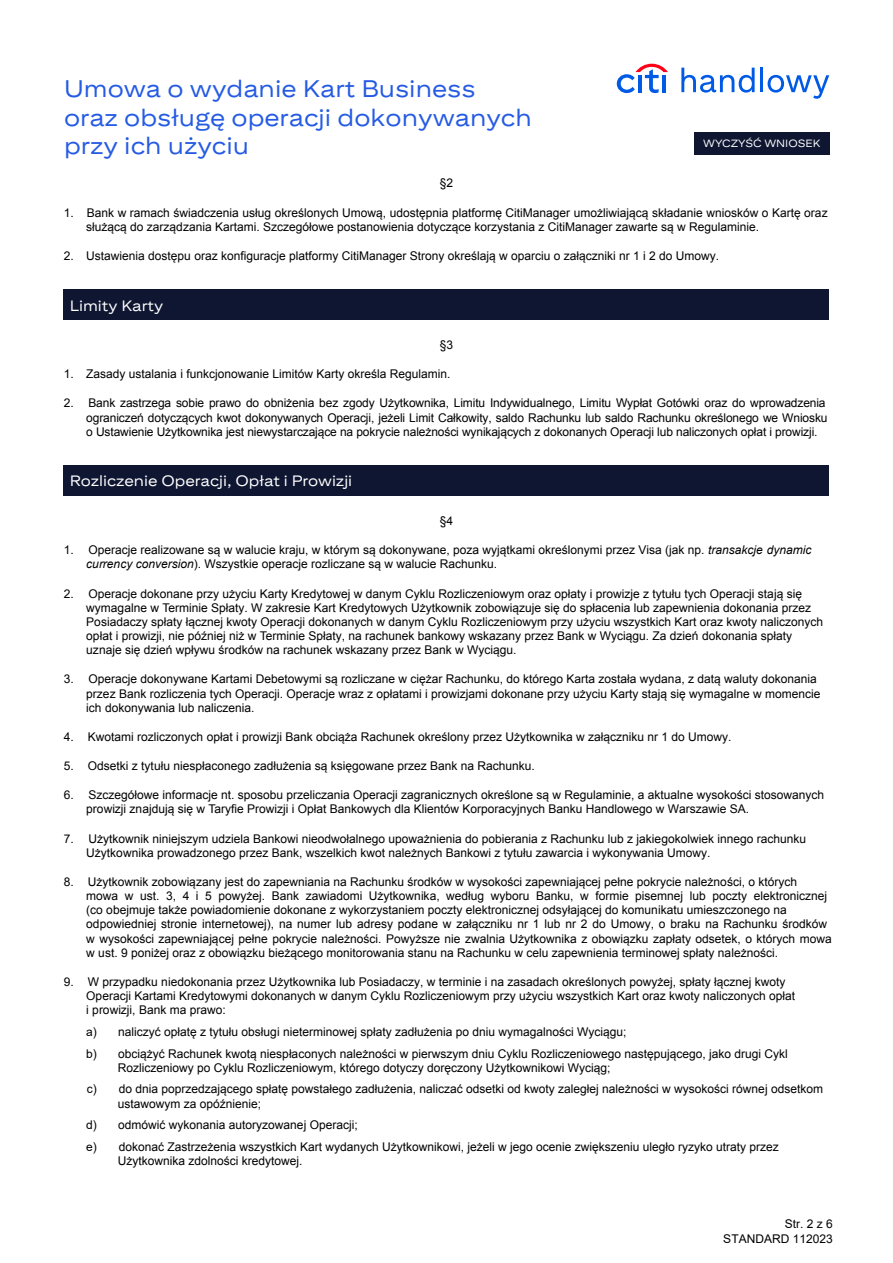
<style>
.page{position:relative;width:893px;height:1263px;background:#fff}
.page>*{position:absolute;margin:0;border:0;box-sizing:border-box;transform-origin:0 0}
.t1{font:24px/28.5px "Citi Sans Display";color:#255be3}
.t2{font:15px "Citi Sans Display";color:#fff}
.t3{font:12px/14.1px "Arial";color:#000}
.t4{font:10.5px "Citi Sans Display";color:#fff}
.s1{font-style:inherit}
.s2{font-style:italic}
</style>
<div class="page">
<svg style="left:617px;top:64px;width:51px;height:29px"></svg>
<svg style="left:681px;top:68px;width:74px;height:25px"></svg>
<hr style="left:760px;top:68px;width:3px;height:24px;background:#005ae6">
<svg style="left:768px;top:75px;width:61px;height:24px"></svg>
<div style="left:64px;top:290px;width:765px;height:30px;background:#0f1632"></div>
<div style="left:64px;top:466px;width:765px;height:30px;background:#0f1632"></div>
<div style="left:694px;top:132px;width:135px;height:22px;background:#0f1632"></div>
<h1 class="t1" style="left:64px;top:74px;width:469px">Umowa o wydanie Kart Business oraz obsługę operacji dokonywanych przy ich użyciu</h1>
<p class="t4" style="left:703px;top:137px;width:119px">WYCZYŚĆ WNIOSEK</p>
<p class="t3" style="left:440px;top:176px;width:15px">§2</p>
<p class="t3" style="left:86px;top:205px;width:743px;text-indent:-23px">1. Bank w ramach świadczenia usług określonych Umową, udostępnia platformę CitiManager umożliwiającą składanie wniosków o Kartę oraz służącą do zarządzania Kartami. Szczegółowe postanowienia dotyczące korzystania z CitiManager zawarte są w Regulaminie.</p>
<p class="t3" style="left:64px;top:248px;width:657px">2. Ustawienia dostępu oraz konfiguracje platformy CitiManager Strony określają w oparciu o załączniki nr 1 i 2 do Umowy.</p>
<p class="t2" style="left:70px;top:297px;width:95px">Limity Karty</p>
<p class="t3" style="left:440px;top:338px;width:15px">§3</p>
<p class="t3" style="left:64px;top:367px;width:388px"><span class="s1">1.</span> Zasady ustalania i funkcjonowanie Limitów Karty określa Regulamin.</p>
<p class="t3" style="left:86px;top:396px;width:743px;text-indent:-22px"><span class="s1">2.</span> Bank zastrzega sobie prawo do obniżenia bez zgody Użytkownika, Limitu Indywidualnego, Limitu Wypłat Gotówki oraz do wprowadzenia ograniczeń dotyczących kwot dokonywanych Operacji, jeżeli Limit Całkowity, saldo Rachunku lub saldo Rachunku określonego we Wniosku o Ustawienie Użytkownika jest niewystarczające na pokrycie należności wynikających z dokonanych Operacji lub naliczonych opłat i prowizji.</p>
<p class="t2" style="left:70px;top:472px;width:284px">Rozliczenie Operacji, Opłat i Prowizji</p>
<p class="t3" style="left:440px;top:514px;width:15px">§4</p>
<p class="t3" style="left:86px;top:543px;width:727px;text-indent:-23px">1. Operacje realizowane są w walucie kraju, w którym są dokonywane, poza wyjątkami określonymi przez Visa (jak np. <span class="s2">transakcje dynamic currency conversion</span>). Wszystkie operacje rozliczane są w walucie Rachunku.</p>
<p class="t3" style="left:86px;top:586px;width:738px;text-indent:-23px">2. Operacje dokonane przy użyciu Karty Kredytowej w danym Cyklu Rozliczeniowym oraz opłaty i prowizje z tytułu tych Operacji stają się wymagalne w Terminie Spłaty. W zakresie Kart Kredytowych Użytkownik zobowiązuje się do spłacenia lub zapewnienia dokonania przez Posiadaczy spłaty łącznej kwoty Operacji dokonanych w danym Cyklu Rozliczeniowym przy użyciu wszystkich Kart oraz kwoty naliczonych opłat i prowizji, nie później niż w Terminie Spłaty, na rachunek bankowy wskazany przez Bank w Wyciągu. Za dzień dokonania spłaty uznaje się dzień wpływu środków na rachunek wskazany przez Bank w Wyciągu.</p>
<p class="t3" style="left:86px;top:672px;width:736px;text-indent:-23px">3. Operacje dokonywane Kartami Debetowymi są rozliczane w ciężar Rachunku, do którego Karta została wydana, z datą waluty dokonania przez Bank rozliczenia tych Operacji. Operacje wraz z opłatami i prowizjami dokonane przy użyciu Karty stają się wymagalne w momencie ich dokonywania lub naliczenia.</p>
<p class="t3" style="left:64px;top:729px;width:669px">4. Kwotami rozliczonych opłat i prowizji Bank obciąża Rachunek określony przez Użytkownika w załączniku nr 1 do Umowy.</p>
<p class="t3" style="left:64px;top:759px;width:473px">5. Odsetki z tytułu niespłaconego zadłużenia są księgowane przez Bank na Rachunku.</p>
<p class="t3" style="left:86px;top:788px;width:739px;text-indent:-23px">6. Szczegółowe informacje nt. sposobu przeliczania Operacji zagranicznych określone są w Regulaminie, a aktualne wysokości stosowanych prowizji znajdują się w Taryfie Prowizji i Opłat Bankowych dla Klientów Korporacyjnych Banku Handlowego w Warszawie SA.</p>
<p class="t3" style="left:86px;top:831px;width:721px;text-indent:-23px">7. Użytkownik niniejszym udziela Bankowi nieodwołalnego upoważnienia do pobierania z Rachunku lub z jakiegokolwiek innego rachunku<br>Użytkownika prowadzonego przez Bank, wszelkich kwot należnych Bankowi z tytułu zawarcia i wykonywania Umowy.</p>
<p class="t3" style="left:86px;top:875px;width:747px;text-indent:-23px">8. Użytkownik zobowiązany jest do zapewniania na Rachunku środków w wysokości zapewniającej pełne pokrycie należności, o których mowa w ust. 3, 4 i 5 powyżej. Bank zawiadomi Użytkownika, według wyboru Banku, w formie pisemnej lub poczty elektronicznej (co obejmuje także powiadomienie dokonane z wykorzystaniem poczty elektronicznej odsyłającej do komunikatu umieszczonego na odpowiedniej stronie internetowej), na numer lub adresy podane w załączniku nr 1 lub nr 2 do Umowy, o braku na Rachunku środków w wysokości zapewniającej pełne pokrycie należności. Powyższe nie zwalnia Użytkownika z obowiązku zapłaty odsetek, o których mowa w ust. 9 poniżej oraz z obowiązku bieżącego monitorowania stanu na Rachunku w celu zapewnienia terminowej spłaty należności.</p>
<p class="t3" style="left:86px;top:975px;width:710px;text-indent:-23px">9. W przypadku niedokonania przez Użytkownika lub Posiadaczy, w terminie i na zasadach określonych powyżej, spłaty łącznej kwoty<br>Operacji Kartami Kredytowymi dokonanych w danym Cyklu Rozliczeniowym przy użyciu wszystkich Kart oraz kwoty naliczonych opłat i prowizji, Bank ma prawo:</p>
<p class="t3" style="left:86px;top:1021px;width:703px;line-height:21.6px">a) naliczyć opłatę z tytułu obsługi nieterminowej spłaty zadłużenia po dniu wymagalności Wyciągu;<br>b) obciążyć Rachunek kwotą niespłaconych należności w pierwszym dniu Cyklu Rozliczeniowego następującego, jako drugi Cykl</p>
<p class="t3" style="left:87px;top:1057px;width:737px;line-height:21.6px;text-indent:31px">Rozliczeniowy po Cyklu Rozliczeniowym, którego dotyczy doręczony Użytkownikowi Wyciąg;<br>c) do dnia poprzedzającego spłatę powstałego zadłużenia, naliczać odsetki od kwoty zaległej należności w wysokości równej odsetkom</p>
<p class="t3" style="left:86px;top:1093px;width:694px;line-height:21.6px;text-indent:32px">ustawowym za opóźnienie;<br>d) odmówić wykonania autoryzowanej Operacji;<br>e) dokonać Zastrzeżenia wszystkich Kart wydanych Użytkownikowi, jeżeli w jego ocenie zwiększeniu uległo ryzyko utraty przez</p>
<p class="t3" style="left:118px;top:1154px;width:186px">Użytkownika zdolności kredytowej.</p>
<p class="t3" style="left:723px;top:1217px;width:111px;text-align:right">Str<span class="s1">.</span> 2 z 6<br>STANDARD 112023</p>
</div>
